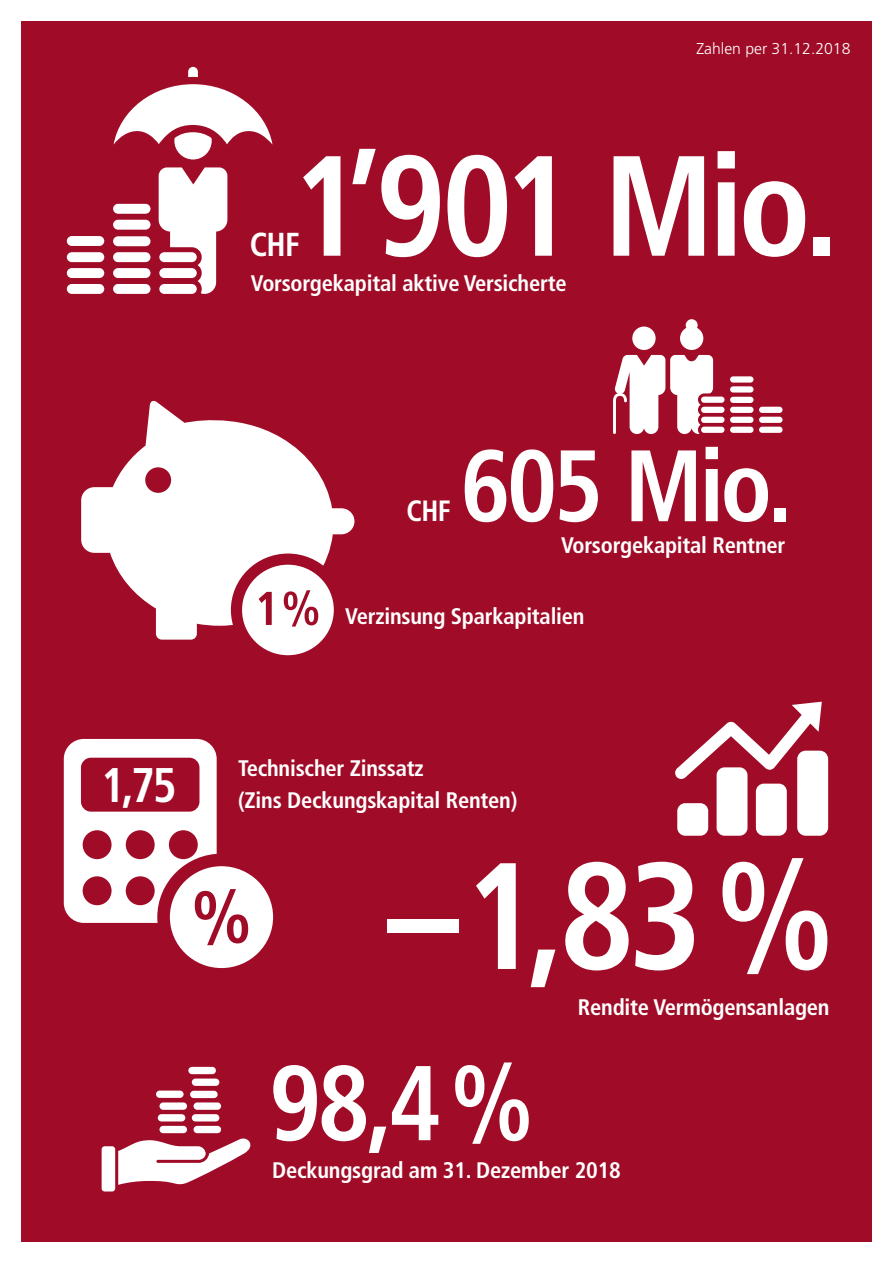
<style>
.page{position:relative;width:893px;height:1263px;background:#fff}
.page>*{position:absolute;margin:0;border:0;box-sizing:border-box;transform-origin:0 0}
.t1{font:700 condensed 151.5px "Frutiger LT Com";color:#fff;scale:.95 1}
.t2{font:700 condensed 142.5px "Frutiger LT Com";letter-spacing:-.04em;color:#fff;scale:.95 1}
.t3{font:700 condensed 106.2px "Frutiger LT Com";color:#fff;scale:.95 1}
.t4{font:700 condensed 101.4px "Frutiger LT Com";letter-spacing:-.04em;color:#fff;scale:.95 1}
.t5{font:700 condensed 48.6px "Frutiger LT Com";color:#fff;scale:.95 1}
.t6{font:700 condensed 33.15px "Frutiger LT Com";color:#fff;scale:.95 1}
.t7{font:700 condensed 29.4px "Frutiger LT Com";color:#fff;scale:.95 1}
.t8{font:700 condensed 22.5px "Frutiger LT Com";letter-spacing:-.01em;color:#fff}
.t9{font:300 15.75px "Frutiger LT Pro";color:#fff}
</style>
<div class="page">
<div style="left:21px;top:21px;width:851px;height:1221px;background:#a00c27"></div>
<svg style="left:64px;top:739px;width:210px;height:230px"></svg>
<div style="left:102px;top:1146px;width:13px;height:45px;background:#fff;border-radius:3px"></div>
<svg style="left:118px;top:1138px;width:133px;height:47px"></svg>
<div style="left:194px;top:1126px;width:27px;height:7px;background:#fff;border-radius:4px"></div>
<div style="left:192px;top:1114px;width:27px;height:7px;background:#fff;border-radius:4px"></div>
<div style="left:194px;top:1102px;width:27px;height:8px;background:#fff;border-radius:4px"></div>
<div style="left:190px;top:1091px;width:28px;height:7px;background:#fff;border-radius:4px"></div>
<div style="left:192px;top:1078px;width:27px;height:8px;background:#fff;border-radius:4px"></div>
<div style="left:188px;top:1067px;width:28px;height:7px;background:#fff;border-radius:4px"></div>
<div style="left:159px;top:1126px;width:28px;height:7px;background:#fff;border-radius:4px"></div>
<div style="left:158px;top:1114px;width:27px;height:7px;background:#fff;border-radius:4px"></div>
<div style="left:159px;top:1102px;width:28px;height:8px;background:#fff;border-radius:4px"></div>
<div style="left:156px;top:1090px;width:28px;height:8px;background:#fff;border-radius:4px"></div>
<svg style="left:675px;top:702px;width:154px;height:134px"></svg>
<svg style="left:66px;top:67px;width:206px;height:227px"></svg>
<svg style="left:613px;top:319px;width:170px;height:115px"></svg>
<svg style="left:81px;top:400px;width:273px;height:240px;fill:#fff"></svg>
<svg style="left:231px;top:553px;width:114px;height:103px"></svg>
<h3 class="t5" style="left:101px;top:756px;width:81px">1,75</h3>
<p class="t9" style="left:696px;top:40px;width:156px">Zahlen per 31.12.2018</p>
<h2 class="t2" style="left:292px;top:122px;width:577px">1’901 Mio.</h2>
<h3 class="t6" style="left:250px;top:225px;width:54px">CHF</h3>
<p class="t8" style="left:251px;top:270px;width:317px">Vorsorgekapital aktive Versicherte</p>
<h3 class="t7" style="left:407px;top:494px;width:48px">CHF</h3>
<h3 class="t4" style="left:460px;top:426px;width:351px">605 Mio.</h3>
<p class="t8" style="left:561px;top:532px;width:226px">Vorsorgekapital Rentner</p>
<p class="t8" style="left:345px;top:602px;width:241px">Verzinsung Sparkapitalien</p>
<p class="t8" style="left:238px;top:755px;width:187px">Technischer Zinssatz</p>
<p class="t8" style="left:238px;top:787px;width:281px">(Zins Deckungskapital Renten)</p>
<h1 class="t1" style="left:387px;top:826px;width:473px">– 1,83%</h1>
<h3 class="t3" style="left:269px;top:1040px;width:281px">98,4%</h3>
<p class="t8" style="left:578px;top:993px;width:253px">Rendite Vermögensanlagen</p>
<p class="t8" style="left:272px;top:1157px;width:350px">Deckungsgrad am 31. Dezember 2018</p>
</div>
